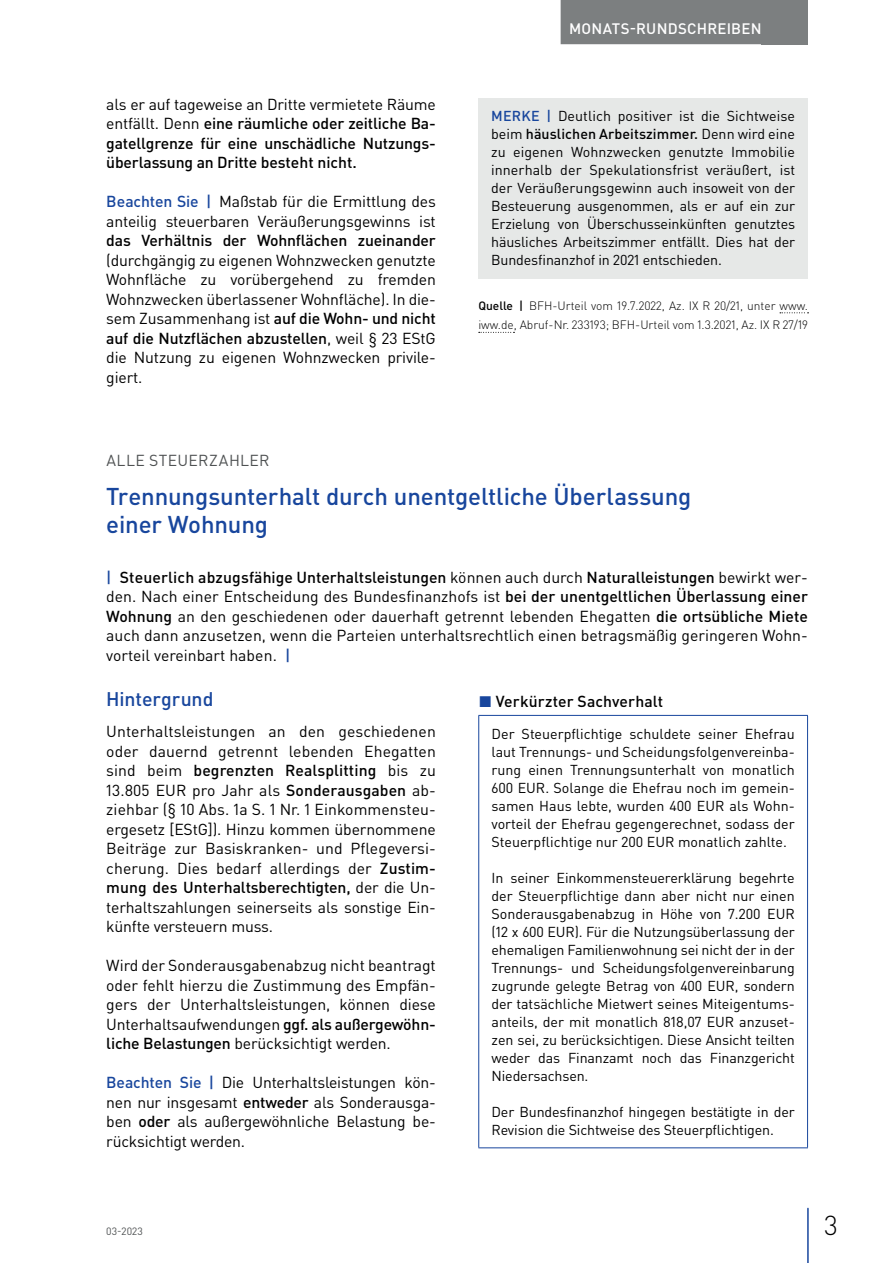
<style>
.page{position:relative;width:893px;height:1263px;background:#fff}
.page>*{position:absolute;margin:0;border:0;box-sizing:border-box;transform-origin:0 0}
.t1{font:300 27px "DIN Pro";color:#000001}
.t2{font:500 24px/28.5px "DIN Pro";letter-spacing:-.005em;color:#18469d}
.t3{font:500 19.5px "DIN Pro";letter-spacing:-.005em;color:#18469d}
.t4{font:15.75px/19.5px "DIN Pro";letter-spacing:-.01em;color:#000001;text-align:justify}
.t5{font:500 15.75px/19.5px "DIN Pro";letter-spacing:-.01em;color:#000001;text-align:justify}
.t6{font:15.75px "DIN Pro";letter-spacing:.025em;color:#4f5253}
.t7{font:500 15px "DIN Pro";letter-spacing:.015em;color:#fff}
.t8{font:14.25px/18px "DIN Pro";letter-spacing:-.01em;color:#000001;text-align:justify}
.t9{font:300 12px/19.5px "DIN Pro";color:#000001}
.t10{font:10.5px "DIN Pro";color:#4f5253}
.s1{font-weight:400}
.s2{font-weight:500;color:#18469d}
.s3{font-weight:500}
.s4{color:#18469d}
</style>
<div class="page">
<div style="left:762px;top:0;width:46px;height:44px;background:#7c7f80"></div>
<hr style="left:807px;top:1208px;width:2px;height:55px;background:#18469d">
<div style="left:561px;top:0;width:209px;height:44px;background:#7c7f80"></div>
<svg style="left:780px;top:312px;width:28px;height:1px"></svg>
<svg style="left:479px;top:332px;width:35px;height:1px"></svg>
<div style="left:478px;top:98px;width:330px;height:180px;background:#e6e8e7"></div>
<hr style="left:478px;top:715px;width:330px;height:1px;background:#18469d">
<hr style="left:478px;top:716px;width:1px;height:431px;background:#18469d">
<hr style="left:807px;top:716px;width:1px;height:431px;background:#18469d">
<hr style="left:478px;top:1147px;width:330px;height:1px;background:#18469d">
<p class="t5" style="left:106px;top:94px;width:331px"><span class="s1">als er auf tageweise an Dritte vermietete Räume entfällt. Denn</span> eine räumliche oder zeitliche Ba&shy;gatellgrenze für eine unschädliche Nutzungs&shy;überlassung an Dritte besteht nicht.</p>
<p class="t4" style="left:106px;top:191px;width:331px"><span class="s2">Beachten Sie |</span> Maßstab für die Ermittlung des anteilig steuerbaren Veräußerungsgewinns ist</p>
<p class="t5" style="left:106px;top:230px;width:331px">das Verhältnis der Wohnflächen zueinander</p>
<p class="t4" style="left:106px;top:250px;width:331px">(durchgängig zu eigenen Wohnzwecken genutzte Wohnfläche zu vorübergehend zu fremden Wohnzwecken überlassener Wohnfläche). In die&shy;sem Zusammenhang ist <span class="s3">auf die Wohn- und nicht auf die Nutzflächen abzustellen</span>, weil § 23 EStG die Nutzung zu eigenen Wohnzwecken privile&shy;giert.</p>
<p class="t7" style="left:569px;top:18px;width:194px">MONATS-RUNDSCHREIBEN</p>
<p class="t8" style="left:491px;top:107px;width:306px"><span class="s2">MERKE |</span> Deutlich positiver ist die Sichtweise beim <span class="s3">häuslichen Arbeitszimmer.</span> Denn wird eine zu eigenen Wohnzwecken genutzte Immobilie innerhalb der Spekulationsfrist veräußert, ist der Veräußerungsgewinn auch insoweit von der Besteuerung ausgenommen, als er auf ein zur Erzielung von Überschusseinkünften genutztes häusliches Arbeitszimmer entfällt. Dies hat der Bundesfinanzhof in 2021 entschieden.</p>
<p class="t9" style="left:478px;top:295px;width:331px"><span class="s3">Quelle |</span> BFH-Urteil vom 19.7.2022, Az. IX R 20/21, unter www. iww.de, Abruf-Nr. 233193; BFH-Urteil vom 1.3.2021, Az. IX R 27/19</p>
<p class="t6" style="left:106px;top:449px;width:165px">ALLE STEUERZAHLER</p>
<h2 class="t2" style="left:106px;top:481px;width:587px">Trennungsunterhalt durch unentgeltliche Überlassung einer Wohnung</h2>
<p class="t4" style="left:106px;top:567px;width:703px"><span class="s2">|</span> <span class="s3">Steuerlich abzugsfähige Unterhaltsleistungen</span> können auch durch <span class="s3">Naturalleistungen</span> bewirkt wer&shy;den. Nach einer Entscheidung des Bundesfinanzhofs ist <span class="s3">bei der unentgeltlichen Überlassung einer Wohnung</span> an den geschiedenen oder dauerhaft getrennt lebenden Ehegatten <span class="s3">die ortsübliche Miete </span>auch dann anzusetzen, wenn die Parteien unterhaltsrechtlich einen betragsmäßig geringeren Wohn&shy;vorteil vereinbart haben. <span class="s2">|</span></p>
<p class="t3" style="left:106px;top:686px;width:109px">Hintergrund</p>
<p class="t4" style="left:106px;top:721px;width:331px">Unterhaltsleistungen an den geschiedenen oder dauernd getrennt lebenden Ehegatten sind beim <span class="s3">begrenzten Realsplitting</span> bis zu 13.805 EUR pro Jahr als <span class="s3">Sonderausgaben</span> ab&shy;ziehbar (§ 10 Abs. 1a S. 1 Nr. 1 Einkommensteu&shy;ergesetz [EStG]). Hinzu kommen übernommene Beiträge zur Basiskranken- und Pflegeversi&shy;cherung. Dies bedarf allerdings der <span class="s3">Zustim&shy;mung des Unterhaltsberechtigten,</span> der die Un&shy;terhaltszahlungen seinerseits als sonstige Ein&shy;künfte versteuern muss.</p>
<p class="t4" style="left:106px;top:955px;width:331px">Wird der Sonderausgabenabzug nicht beantragt oder fehlt hierzu die Zustimmung des Empfän&shy;gers der Unterhaltsleistungen, können diese Unterhaltsaufwendungen <span class="s3">ggf. als außergewöhn&shy;liche Belastungen</span> berücksichtigt werden.</p>
<p class="t4" style="left:106px;top:1072px;width:331px"><span class="s2">Beachten Sie |</span> Die Unterhaltsleistungen kön&shy;nen nur insgesamt <span class="s3">entweder</span> als Sonderausga&shy;ben <span class="s3">oder</span> als außergewöhnliche Belastung be&shy;rücksichtigt werden.</p>
<p class="t5" style="left:479px;top:691px;width:186px"><span class="s4">◼</span> Verkürzter Sachverhalt</p>
<p class="t8" style="left:491px;top:724px;width:305px">Der Steuerpflichtige schuldete seiner Ehefrau laut Trennungs- und Scheidungsfolgenvereinba&shy;rung einen Trennungsunterhalt von monatlich 600 EUR. Solange die Ehefrau noch im gemein&shy;samen Haus lebte, wurden 400 EUR als Wohn&shy;vorteil der Ehefrau gegengerechnet, sodass der Steuerpflichtige nur 200 EUR monatlich zahlte.</p>
<p class="t8" style="left:491px;top:868px;width:305px">In seiner Einkommensteuererklärung begehrte der Steuerpflichtige dann aber nicht nur einen Sonderausgabenabzug in Höhe von 7.200 EUR (12 x 600 EUR). Für die Nutzungsüberlassung der ehemaligen Familienwohnung sei nicht der in der Trennungs- und Scheidungsfolgenvereinbarung zugrunde gelegte Betrag von 400 EUR, sondern der tatsächliche Mietwert seines Miteigentums&shy;anteils, der mit monatlich 818,07 EUR anzuset&shy;zen sei, zu berücksichtigen. Diese Ansicht teilten weder das Finanzamt noch das Finanzgericht Niedersachsen.</p>
<p class="t8" style="left:491px;top:1102px;width:305px">Der Bundesfinanzhof hingegen bestätigte in der<br>Revision die Sichtweise des Steuerpflichtigen.</p>
<p class="t10" style="left:106px;top:1224px;width:38px">03-2023</p>
<h1 class="t1" style="left:824px;top:1207px;width:15px">3</h1>
</div>
